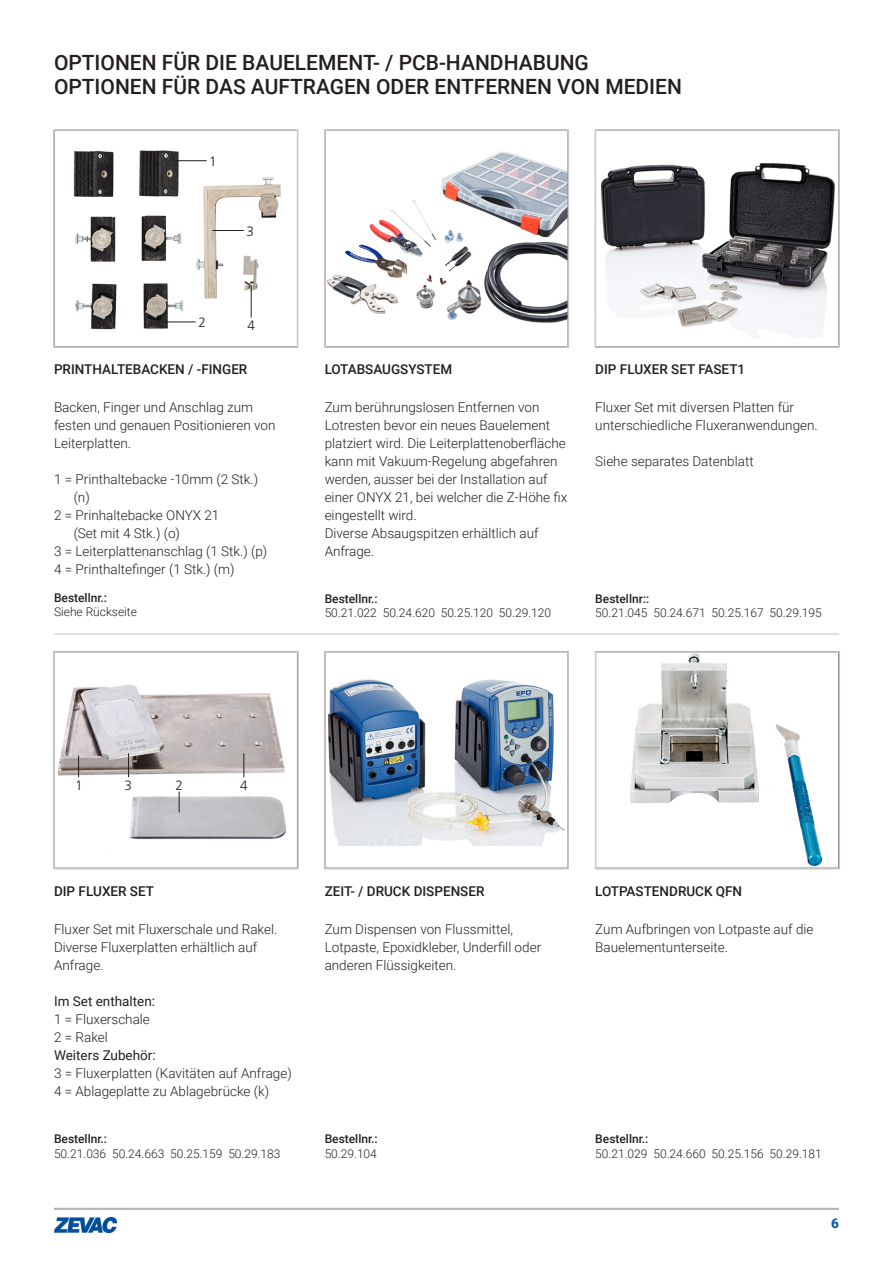
<style>
.page{position:relative;width:893px;height:1263px;background:#fff}
.page>*{position:absolute;margin:0;border:0;box-sizing:border-box;transform-origin:0 0}
.t1{font:500 21px "Roboto";color:#231f20}
.t2{font:300 13.5px/18px "Roboto";color:#231f20}
.t3{font:500 13.5px "Roboto";color:#231f20}
.t4{font:13.5px "Roboto";color:#231f20}
.t5{font:300 13.5px "Frutiger LT Std";color:#231f20}
.t6{font:900 13.5px "Roboto";color:#105aa6}
.t7{font:300 12px/14.4px "Roboto";color:#231f20}
.t8{font:500 12px "Roboto";color:#231f20}
.s1{font-weight:500}
</style>
<div class="page">
<img style="left:54px;top:1217px;width:63px;height:15px">
<hr style="left:54px;top:1208px;width:785px;height:1px;background:#c8c8c8">
<img style="left:73px;top:150px;width:208px;height:180px">
<hr style="left:176px;top:160px;width:31px;height:1px;background:#231f20">
<hr style="left:164px;top:322px;width:32px;height:1px;background:#231f20">
<hr style="left:212px;top:230px;width:32px;height:1px;background:#231f20">
<hr style="left:251px;top:285px;width:1px;height:33px;background:#231f20">
<img style="left:327px;top:151px;width:239px;height:172px">
<img style="left:600px;top:163px;width:236px;height:174px">
<img style="left:57px;top:684px;width:230px;height:156px">
<svg style="left:78px;top:755px;width:1px;height:22px"></svg>
<svg style="left:179px;top:792px;width:1px;height:20px"></svg>
<svg style="left:128px;top:753px;width:1px;height:24px"></svg>
<svg style="left:244px;top:753px;width:1px;height:24px"></svg>
<img style="left:328px;top:679px;width:237px;height:166px">
<img style="left:630px;top:654px;width:193px;height:212px">
<hr style="left:54px;top:633px;width:785px;height:1px;background:#c8c8c8">
<div style="left:53px;top:129px;width:245px;height:219px;border:2px solid #c8c8c8"></div>
<div style="left:324px;top:129px;width:245px;height:219px;border:2px solid #c8c8c8"></div>
<div style="left:595px;top:129px;width:245px;height:219px;border:2px solid #c8c8c8"></div>
<div style="left:54px;top:651px;width:245px;height:218px;border:2px solid #c8c8c8"></div>
<div style="left:324px;top:651px;width:245px;height:218px;border:2px solid #c8c8c8"></div>
<div style="left:595px;top:651px;width:245px;height:218px;border:2px solid #c8c8c8"></div>
<p class="t1" style="left:54px;top:48px;width:536px">OPTIONEN FÜR DIE BAUELEMENT- / PCB-HANDHABUNG</p>
<p class="t1" style="left:54px;top:72px;width:629px">OPTIONEN FÜR DAS AUFTRAGEN ODER ENTFERNEN VON MEDIEN</p>
<p class="t5" style="left:209px;top:153px;width:9px">1</p>
<p class="t5" style="left:247px;top:223px;width:9px">3</p>
<p class="t5" style="left:198px;top:314px;width:9px">2</p>
<p class="t5" style="left:248px;top:318px;width:9px">4</p>
<p class="t3" style="left:54px;top:360px;width:195px">PRINTHALTEBACKEN / -FINGER</p>
<p class="t2" style="left:54px;top:398px;width:223px">Backen, Finger und Anschlag zum festen und genauen Positionieren von<br>Leiterplatten.</p>
<p class="t2" style="left:54px;top:470px;width:206px">1 = Printhaltebacke -10mm (2 Stk.)</p>
<p class="t2" style="left:74px;top:488px;width:18px">(n)</p>
<p class="t2" style="left:74px;top:506px;width:147px;text-indent:-20px">2 = Prinhaltebacke ONYX 21 (Set mit 4 Stk.) (o)</p>
<p class="t2" style="left:54px;top:542px;width:215px">3 = Leiterplattenanschlag (1 Stk.) (p)</p>
<p class="t2" style="left:54px;top:560px;width:182px">4 = Printhaltefinger (1 Stk.) (m)</p>
<p class="t3" style="left:325px;top:360px;width:129px">LOTABSAUGSYSTEM</p>
<p class="t2" style="left:325px;top:398px;width:244px">Zum berührungslosen Entfernen von Lotresten bevor ein neues Bauelement platziert wird. Die Leiterplattenoberfläche kann mit Vakuum-Regelung abgefahren werden, ausser bei der Installation auf einer ONYX 21, bei welcher die Z-Höhe fix eingestellt wird.</p>
<p class="t2" style="left:325px;top:524px;width:215px">Diverse Absaugspitzen erhältlich auf<br>Anfrage.</p>
<p class="t7" style="left:54px;top:590px;width:84px"><span class="s1">Bestellnr.:<br></span>Siehe Rückseite</p>
<p class="t8" style="left:325px;top:590px;width:55px">Bestellnr.:</p>
<p class="t7" style="left:325px;top:605px;width:228px">50.21.022 50.24.620 50.25.120 50.29.120</p>
<p class="t3" style="left:595px;top:360px;width:151px">DIP FLUXER SET FASET1</p>
<p class="t2" style="left:595px;top:398px;width:224px">Fluxer Set mit diversen Platten für unterschiedliche Fluxeranwendungen.</p>
<p class="t2" style="left:595px;top:452px;width:160px">Siehe separates Datenblatt</p>
<p class="t8" style="left:595px;top:590px;width:56px">Bestellnr::</p>
<p class="t7" style="left:595px;top:605px;width:228px">50.21.045 50.24.671 50.25.167 50.29.195</p>
<p class="t5" style="left:75px;top:777px;width:9px">1</p>
<p class="t5" style="left:125px;top:777px;width:9px">3</p>
<p class="t5" style="left:175px;top:777px;width:9px">2</p>
<p class="t5" style="left:240px;top:777px;width:9px">4</p>
<p class="t3" style="left:54px;top:881px;width:102px">DIP FLUXER SET</p>
<p class="t2" style="left:54px;top:919px;width:225px">Fluxer Set mit Fluxerschale und Rakel.</p>
<p class="t2" style="left:54px;top:937px;width:205px">Diverse Fluxerplatten erhältlich auf<br>Anfrage.</p>
<p class="t4" style="left:54px;top:991px;width:103px">Im Set enthalten:</p>
<p class="t2" style="left:54px;top:1009px;width:97px">1 = Fluxerschale</p>
<p class="t2" style="left:54px;top:1027px;width:55px">2 = Rakel</p>
<p class="t4" style="left:54px;top:1045px;width:103px">Weiters Zubehör:</p>
<p class="t2" style="left:54px;top:1063px;width:239px">3 = Fluxerplatten (Kavitäten auf Anfrage)</p>
<p class="t2" style="left:54px;top:1081px;width:217px">4 = Ablageplatte zu Ablagebrücke (k)</p>
<p class="t8" style="left:54px;top:1130px;width:55px">Bestellnr.:</p>
<p class="t7" style="left:54px;top:1146px;width:228px">50.21.036 50.24.663 50.25.159 50.29.183</p>
<p class="t3" style="left:325px;top:881px;width:161px">ZEIT- / DRUCK DISPENSER</p>
<p class="t2" style="left:325px;top:919px;width:218px">Zum Dispensen von Flussmittel,<br>Lotpaste, Epoxidkleber, Underfill oder anderen Flüssigkeiten.</p>
<p class="t8" style="left:325px;top:1130px;width:55px">Bestellnr.:</p>
<p class="t7" style="left:325px;top:1146px;width:54px">50.29.104</p>
<p class="t3" style="left:595px;top:881px;width:148px">LOTPASTENDRUCK QFN</p>
<p class="t2" style="left:595px;top:919px;width:220px">Zum Aufbringen von Lotpaste auf die<br>Bauelementunterseite.</p>
<p class="t8" style="left:595px;top:1130px;width:55px">Bestellnr.:</p>
<p class="t7" style="left:595px;top:1146px;width:228px">50.21.029 50.24.660 50.25.156 50.29.181</p>
<p class="t6" style="left:831px;top:1213px;width:9px">6</p>
</div>
